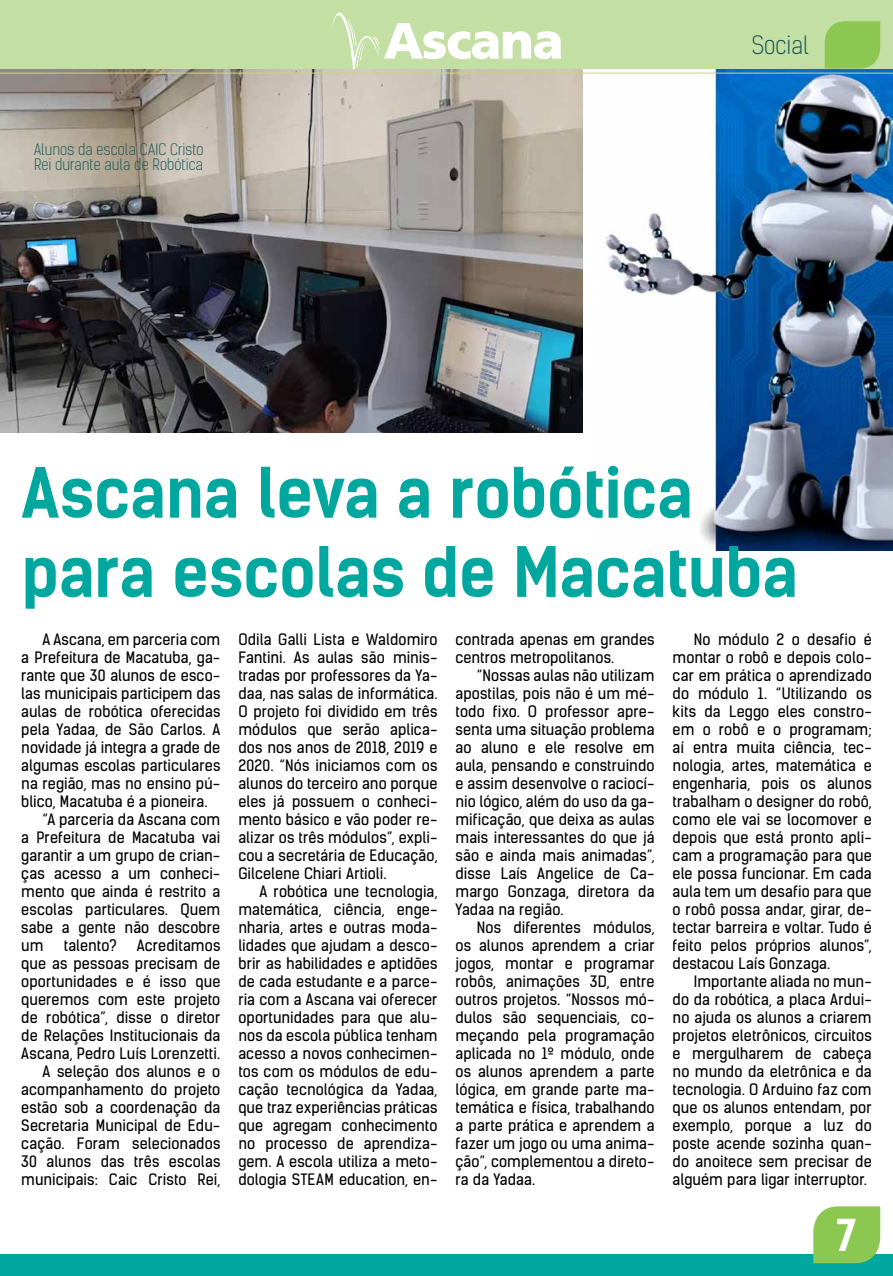
<style>
.page{position:relative;width:893px;height:1276px;background:#fff}
.page>*{position:absolute;margin:0;border:0;box-sizing:border-box;transform-origin:0 0}
.t1{font:700 66px/79.2px "Kelson Sans";letter-spacing:-.01em;color:#00a79e}
.t2{font:42px "Kelson Sans Bold RU";color:#fff}
.t3{font:24px "Kelson Sans Light BG";color:#1a5654}
.t4{font:15px/18px "Kelson Sans Regular BG";letter-spacing:.005em;color:#000;text-align:justify}
.t5{font:300 15px/15px "Kelson Sans";letter-spacing:.005em;color:#1a5654}
</style>
<div class="page">
<img style="left:598px;top:68px;width:295px;height:483px">
<img style="left:0;top:68px;width:583px;height:364px">
<div style="left:0;top:1254px;width:893px;height:22px;background:#00a79e"></div>
<div style="left:0;top:0;width:893px;height:68px;background:#c3dfa4"></div>
<hr style="left:0;top:73px;width:893px;height:1px;background:#cbd28b">
<svg style="left:825px;top:21px;width:55px;height:47px"></svg>
<svg style="left:332px;top:12px;width:229px;height:58px"></svg>
<svg style="left:813px;top:1206px;width:67px;height:57px"></svg>
<p class="t5" style="left:34px;top:142px;width:171px">Alunos da escola CAIC Cristo<br>Rei durante aula de Robótica</p>
<h3 class="t3" style="left:752px;top:31px;width:59px">Social</h3>
<h1 class="t1" style="left:21px;top:454px;width:778px">Ascana leva a robótica para escolas de Macatuba</h1>
<p class="t4" style="left:43px;top:631px;width:179px">A Ascana, em parceria com</p>
<p class="t4" style="left:21px;top:649px;width:201px">a Prefeitura de Macatuba, ga-</p>
<p class="t4" style="left:21px;top:667px;width:201px">rante que 30 alunos de esco-</p>
<p class="t4" style="left:21px;top:685px;width:201px">las municipais participem das</p>
<p class="t4" style="left:21px;top:703px;width:201px">aulas de robótica oferecidas</p>
<p class="t4" style="left:21px;top:721px;width:201px">pela Yadaa, de São Carlos. A</p>
<p class="t4" style="left:21px;top:739px;width:201px">novidade já integra a grade de</p>
<p class="t4" style="left:21px;top:757px;width:201px">algumas escolas particulares</p>
<p class="t4" style="left:21px;top:775px;width:201px">na região, mas no ensino pú-</p>
<p class="t4" style="left:21px;top:793px;width:188px">blico, Macatuba é a pioneira.</p>
<p class="t4" style="left:43px;top:811px;width:179px">“A parceria da Ascana com</p>
<p class="t4" style="left:21px;top:829px;width:201px">a Prefeitura de Macatuba vai</p>
<p class="t4" style="left:21px;top:847px;width:201px">garantir a um grupo de crian-</p>
<p class="t4" style="left:21px;top:865px;width:201px">ças acesso a um conheci-</p>
<p class="t4" style="left:21px;top:883px;width:201px">mento que ainda é restrito a</p>
<p class="t4" style="left:21px;top:901px;width:201px">escolas particulares. Quem</p>
<p class="t4" style="left:21px;top:919px;width:201px">sabe a gente não descobre</p>
<p class="t4" style="left:21px;top:937px;width:24px">um</p>
<p class="t4" style="left:64px;top:937px;width:54px">talento?</p>
<p class="t4" style="left:21px;top:937px;width:201px;text-align:right">Acreditamos<br>que as pessoas precisam de oportunidades e é isso que queremos com este projeto de robótica”, disse o diretor de Relações Institucionais da<br>Ascana, Pedro Luís Lorenzetti.<br>A seleção dos alunos e o acompanhamento do projeto estão sob a coordenação da<br>Secretaria Municipal de Edu&shy;cação. Foram selecionados<br>30 alunos das três escolas municipais: Caic Cristo Rei,</p>
<p class="t4" style="left:238px;top:631px;width:201px">Odila Galli Lista e Waldomiro Fantini. As aulas são minis&shy;tradas por professores da Ya&shy;daa, nas salas de informática.<br>O projeto foi dividido em três módulos que serão aplica&shy;dos nos anos de 2018, 2019 e 2020. “Nós iniciamos com os alunos do terceiro ano porque eles já possuem o conheci&shy;mento básico e vão poder re&shy;alizar os três módulos”, expli&shy;cou a secretária de Educação, Gilcelene Chiari Artioli.</p>
<p class="t4" style="left:238px;top:883px;width:201px;text-indent:21px">A robótica une tecnologia, matemática, ciência, enge&shy;nharia, artes e outras moda&shy;lidades que ajudam a desco&shy;brir as habilidades e aptidões de cada estudante e a parce&shy;ria com a Ascana vai oferecer oportunidades para que alu&shy;nos da escola pública tenham acesso a novos conhecimen&shy;tos com os módulos de edu&shy;cação tecnológica da Yadaa, que traz experiências práticas que agregam conhecimento no processo de aprendiza&shy;gem. A escola utiliza a meto&shy;dologia STEAM education, en-</p>
<p class="t4" style="left:455px;top:631px;width:201px">contrada apenas em grandes centros metropolitanos.</p>
<p class="t4" style="left:455px;top:667px;width:201px;text-indent:21px">“Nossas aulas não utilizam apostilas, pois não é um mé&shy;todo fixo. O professor apre&shy;senta uma situação problema ao aluno e ele resolve em aula, pensando e construindo e assim desenvolve o raciocí&shy;nio lógico, além do uso da ga&shy;mificação, que deixa as aulas mais interessantes do que já são e ainda mais animadas”, disse Laís Angelice de Ca&shy;margo Gonzaga, diretora da Yadaa na região.</p>
<p class="t4" style="left:455px;top:919px;width:201px;text-indent:21px">Nos diferentes módulos, os alunos aprendem a criar jogos, montar e programar robôs, animações 3D, entre outros projetos. “Nossos mó&shy;dulos são sequenciais, co&shy;meçando pela programação aplicada no 1º módulo, onde os alunos aprendem a parte lógica, em grande parte ma&shy;temática e física, trabalhando a parte prática e aprendem a fazer um jogo ou uma anima&shy;ção”, complementou a direto&shy;ra da Yadaa.</p>
<p class="t4" style="left:673px;top:631px;width:201px;text-indent:21px">No módulo 2 o desafio é montar o robô e depois colo&shy;car em prática o aprendizado do módulo 1. “Utilizando os kits da Leggo eles constro&shy;em o robô e o programam; aí entra muita ciência, tec&shy;nologia, artes, matemática e engenharia, pois os alunos trabalham o designer do robô, como ele vai se locomover e depois que está pronto apli&shy;cam a programação para que ele possa funcionar. Em cada aula tem um desafio para que o robô possa andar, girar, de&shy;tectar barreira e voltar. Tudo é feito pelos próprios alunos”, destacou Laís Gonzaga.</p>
<p class="t4" style="left:673px;top:973px;width:201px;text-indent:21px">Importante aliada no mun&shy;do da robótica, a placa Ardui&shy;no ajuda os alunos a criarem projetos eletrônicos, circuitos e mergulharem de cabeça no mundo da eletrônica e da tecnologia. O Arduino faz com que os alunos entendam, por exemplo, porque a luz do poste acende sozinha quan&shy;do anoitece sem precisar de alguém para ligar interruptor.</p>
<h2 class="t2" style="left:837px;top:1209px;width:21px">7</h2>
</div>
